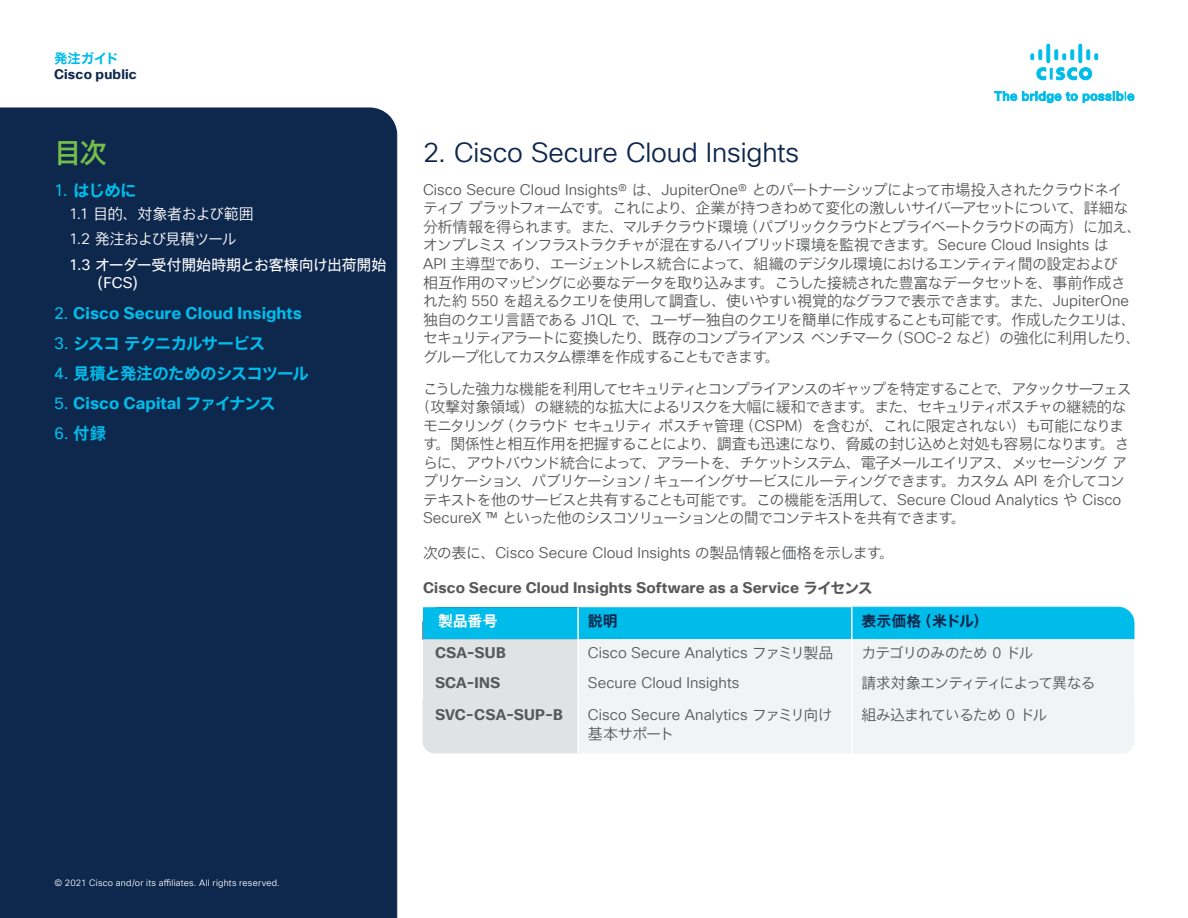
<style>
.page{position:relative;width:1188px;height:918px;background:#fff}
.page>*{position:absolute;margin:0;border:0;box-sizing:border-box;transform-origin:0 0}
.P_-_Paragraph_Style1{font:27px "Cisco Sans TT Light";letter-spacing:-.005em;color:#0d274d}
.Paragraph_Style1{font:27px "Cisco Sans JPN Medium";color:#74be4a}
.t1{font:700 16.5px "Cisco Sans TT";letter-spacing:.005em;color:#00bcea}
.t2{font:16.5px "Cisco Sans JPN Bold";letter-spacing:-.055em;color:#00bcea}
.t3{font:16.5px "Cisco Sans TT";color:#00bcea}
.P_-_Paragraph_Style1-2{font:15px/18.5px "Cisco Sans JPN Light";letter-spacing:-.075em;color:#57585a}
.P_-_Paragraph_Style7{font:15px "Cisco Sans TT Light";letter-spacing:.005em;color:#57585a}
.P_-_Paragraph_Style1-3{font:15px "Cisco Sans JPN Light";letter-spacing:-.095em;color:#57585a}
.P_-_Paragraph_Style1-4{font:15px "Cisco Sans JPN Light";letter-spacing:-.045em;color:#57585a}
.P_-_Paragraph_Style1-5{font:15px "Cisco Sans JPN Light";letter-spacing:-.05em;color:#57585a}
.P_-_Paragraph_Style7-2{font:15px "Cisco Sans JPN Light";letter-spacing:-.07em;color:#57585a}
.P_-_Paragraph_Style1-6{font:700 15px "Cisco Sans TT";letter-spacing:.01em;color:#57585a}
.P_-_Paragraph_Style1-7{font:15px "Cisco Sans TT Light";letter-spacing:.005em;color:#57585a}
.P_-_Paragraph_Style1-8{font:15px "Cisco Sans JPN Light";letter-spacing:-.1em;color:#57585a}
.Paragraph_Style2{font:15px/18px "Cisco Sans JPN";letter-spacing:-.02em;color:#fff}
.P_-_Paragraph_Style9{font:700 15px "Cisco Sans TT";letter-spacing:.015em;color:#57585a}
.Paragraph_Style2-2{font:15px "Cisco Sans JPN Light";letter-spacing:-.035em;color:#fff}
.Paragraph_Style2-3{font:15px "Cisco Sans JPN Light";letter-spacing:-.055em;color:#fff}
.P_-_Paragraph_Style7-3{font:15px "Cisco Sans JPN Bold";letter-spacing:-.005em;color:#0d274d}
.P_-_Paragraph_Style8{font:15px "Cisco Sans JPN Bold";color:#fff}
.Paragraph_Style1-2{font:700 13.5px "Cisco Sans TT";letter-spacing:.015em;color:#0d274d}
.Paragraph_Style1-3{font:13.5px "Cisco Sans JPN Bold";letter-spacing:-.03em;color:#00bcea}
.Paragraph_Style1-4{font:9px "Cisco Sans TT Light";letter-spacing:.025em;color:#fff}
.s1{font-family:"Cisco Sans TT"}
.s2{font-family:"Cisco Sans TT Light"}
.s3{font-weight:400}
.s4{font-family:"Cisco Sans JPN Bold";font-weight:400}
.s5{font-family:"Cisco Sans JPN Bold"}
.s6{font-family:"Cisco Sans JPN Light"}
</style>
<div class="page">
<div style="left:0;top:108px;width:397px;height:810px;background:#0d274d"></div>
<svg style="left:995px;top:92px;width:82px;height:11px"></svg>
<svg style="left:1083px;top:92px;width:51px;height:11px"></svg>
<svg style="left:1031px;top:44px;width:67px;height:36px"></svg>
<svg style="left:423px;top:607px;width:711px;height:146px;background:#63cce7"></svg>
<div style="left:579px;top:639px;width:555px;height:114px;background:#f2f3f4"></div>
<hr style="left:577px;top:607px;width:2px;height:32px;background:#fff">
<hr style="left:851px;top:607px;width:2px;height:32px;background:#fff">
<hr style="left:577px;top:639px;width:2px;height:30px;background:#fff">
<hr style="left:851px;top:639px;width:2px;height:30px;background:#fff">
<hr style="left:577px;top:669px;width:2px;height:32px;background:#fff">
<hr style="left:851px;top:669px;width:2px;height:32px;background:#fff">
<hr style="left:577px;top:701px;width:2px;height:52px;background:#fff">
<hr style="left:851px;top:701px;width:2px;height:52px;background:#fff">
<p class="Paragraph_Style1-3" style="left:54px;top:49px;width:66px">発注ガイド</p>
<p class="Paragraph_Style1-2" style="left:54px;top:66px;width:84px">Cisco public</p>
<p class="Paragraph_Style1" style="left:54px;top:135px;width:54px">目次</p>
<p class="t2" style="left:54px;top:179px;width:84px"><span class="s1">1.</span> はじめに</p>
<p class="Paragraph_Style2-2" style="left:69px;top:204px;width:186px"><span class="s2">1.1</span> 目的、対象者および範囲</p>
<p class="Paragraph_Style2-3" style="left:69px;top:230px;width:169px"><span class="s2">1.2</span> 発注および見積ツール</p>
<p class="Paragraph_Style2" style="left:88px;top:256px;width:299px;text-indent:-20px"><span class="s1">1.3</span> オーダー受付開始時期とお客様向け出荷開始（<span class="s1">FCS</span>）</p>
<p class="t1" style="left:54px;top:303px;width:250px"><span class="s3">2.</span> Cisco Secure Cloud Insights</p>
<p class="t2" style="left:54px;top:332px;width:213px"><span class="s1">3.</span> シスコテクニカルサービス</p>
<p class="t2" style="left:54px;top:362px;width:257px"><span class="s1">4.</span> 見積と発注のためのシスコツール</p>
<p class="t1" style="left:54px;top:393px;width:223px"><span class="s3">5.</span> Cisco Capital <span class="s4">ファイナンス</span></p>
<p class="t3" style="left:54px;top:423px;width:54px">6. <span class="s5">付録</span></p>
<p class="P_-_Paragraph_Style1" style="left:423px;top:135px;width:378px">2. Cisco Secure Cloud Insights</p>
<p class="P_-_Paragraph_Style1-2" style="left:423px;top:181px;width:720px"><span class="s2">Cisco Secure Cloud Insights®</span> は、<span class="s2">JupiterOne®</span> とのパートナーシップによって市場投入されたクラウドネイティブプラットフォームです。これにより、企業が持つきわめて変化の激しいサイバーアセットについて、詳細な分析情報を得られます。また、マルチクラウド環境（パブリッククラウドとプライベートクラウドの両方）に加え、オンプレミスインフラストラクチャが混在するハイブリッド環境を監視できます。<span class="s2">Secure Cloud Insights</span> は<br><span class="s2">API</span> 主導型であり、エージェントレス統合によって、組織のデジタル環境におけるエンティティ間の設定および<br>相互作用のマッピングに必要なデータを取り込みます。こうした接続された豊富なデータセットを、事前作成された約 <span class="s2">550</span> を超えるクエリを使用して調査し、使いやすい視覚的なグラフで表示できます。また、<span class="s2">JupiterOne</span>独自のクエリ言語である <span class="s2">J1QL</span> で、ユーザー独自のクエリを簡単に作成することも可能です。作成したクエリは、セキュリティアラートに変換したり、既存のコンプライアンスベンチマーク（<span class="s2">SOC-2</span> など）の強化に利用したり、グループ化してカスタム標準を作成することもできます。</p>
<p class="P_-_Paragraph_Style1-3" style="left:423px;top:379px;width:710px">こうした強力な機能を利用してセキュリティとコンプライアンスのギャップを特定することで、アタックサーフェス</p>
<p class="P_-_Paragraph_Style1-4" style="left:416px;top:397px;width:713px">（攻撃対象領域）の継続的な拡大によるリスクを大幅に緩和できます。また、セキュリティポスチャの継続的な</p>
<p class="P_-_Paragraph_Style1-2" style="left:423px;top:417px;width:703px">モニタリング（クラウドセキュリティポスチャ管理（<span class="s2">CSPM</span>）を含むが、これに限定されない）も可能になりま</p>
<p class="P_-_Paragraph_Style1-5" style="left:423px;top:434px;width:708px">す。関係性と相互作用を把握することにより、調査も迅速になり、脅威の封じ込めと対処も容易になります。さ</p>
<p class="P_-_Paragraph_Style1-2" style="left:423px;top:454px;width:706px">らに、アウトバウンド統合によって、アラートを、チケットシステム、電子メールエイリアス、メッセージングア</p>
<p class="P_-_Paragraph_Style1-2" style="left:423px;top:473px;width:703px">プリケーション、パブリケーション <span class="s2">/</span> キューイングサービスにルーティングできます。カスタム <span class="s2">API</span> を介してコン</p>
<p class="P_-_Paragraph_Style1-2" style="left:423px;top:491px;width:700px">テキストを他のサービスと共有することも可能です。この機能を活用して、<span class="s2">Secure Cloud Analytics</span> や <span class="s2">Cisco</span></p>
<p class="P_-_Paragraph_Style1-8" style="left:423px;top:509px;width:544px"><span class="s2">SecureX ™</span> といった他のシスコソリューションとの間でコンテキストを共有できます。</p>
<p class="P_-_Paragraph_Style1-7" style="left:423px;top:543px;width:473px"><span class="s6">次の表に、</span>Cisco Secure Cloud Insights <span class="s6">の製品情報と価格を示します。</span></p>
<p class="P_-_Paragraph_Style1-6" style="left:423px;top:578px;width:451px">Cisco Secure Cloud Insights Software as a Service <span class="s4">ライセンス</span></p>
<p class="P_-_Paragraph_Style8" style="left:438px;top:611px;width:61px">製品番号</p>
<p class="P_-_Paragraph_Style7-3" style="left:588px;top:611px;width:31px">説明</p>
<p class="P_-_Paragraph_Style7-3" style="left:862px;top:611px;width:128px">表示価格（米ドル）</p>
<p class="P_-_Paragraph_Style9" style="left:435px;top:643px;width:72px">CSA-SUB</p>
<p class="P_-_Paragraph_Style7" style="left:588px;top:643px;width:247px">Cisco Secure Analytics <span class="s6">ファミリ製品</span></p>
<p class="P_-_Paragraph_Style7-2" style="left:862px;top:643px;width:174px">カテゴリのみのため <span class="s2">0</span> ドル</p>
<p class="P_-_Paragraph_Style9" style="left:435px;top:673px;width:67px">SCA-INS</p>
<p class="P_-_Paragraph_Style7" style="left:588px;top:673px;width:153px">Secure Cloud Insights</p>
<p class="P_-_Paragraph_Style7-2" style="left:862px;top:673px;width:235px">請求対象エンティティによって異なる</p>
<p class="P_-_Paragraph_Style9" style="left:435px;top:705px;width:129px">SVC-CSA-SUP-B</p>
<p class="P_-_Paragraph_Style7" style="left:588px;top:705px;width:246px">Cisco Secure Analytics <span class="s6">ファミリ向け</span></p>
<p class="P_-_Paragraph_Style7-2" style="left:588px;top:724px;width:88px">基本サポート</p>
<p class="P_-_Paragraph_Style7-2" style="left:862px;top:705px;width:188px">組み込まれているため <span class="s2">0</span> ドル</p>
<p class="Paragraph_Style1-4" style="left:54px;top:877px;width:227px">© 2021 Cisco and/or its affiliates. All rights reserved.</p>
</div>
